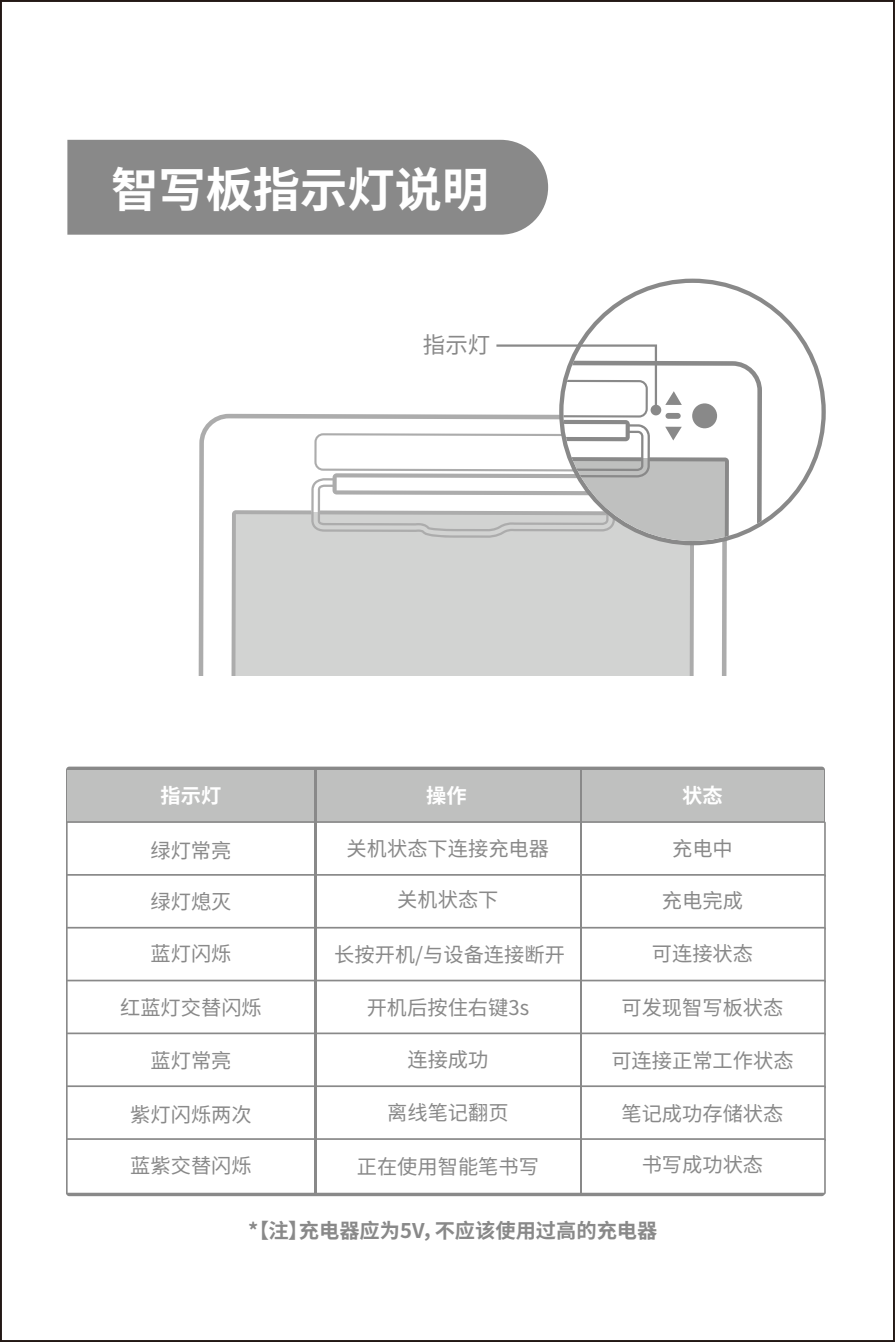
<style>
.page{position:relative;width:895px;height:1342px;background:#fff}
.page>*{position:absolute;margin:0;border:0;box-sizing:border-box;transform-origin:0 0}
.t1{font:700 47.25px "Noto Sans Hans";color:#fff}
.t2{font:22.5px "Noto Sans Hans";color:#898989}
.t3{font:20.25px "Noto Sans Hans";color:#898989}
.t4{font:700 20.25px "Noto Sans Hans";color:#898989}
.t5{font:700 20.25px "Noto Sans Hans";color:#fff}
</style>
<div class="page">
<div style="left:67px;top:140px;width:481px;height:95px;background:#898989"></div>
<div style="left:68px;top:770px;width:756px;height:52px;background:#bfc0bf"></div>
<svg style="left:66px;top:821px;width:760px;height:373px"></svg>
<hr style="left:580px;top:767px;width:2px;height:428px;background:#898989">
<hr style="left:314px;top:767px;width:2px;height:428px;background:#898989">
<svg style="left:198px;top:414px;width:529px;height:261px"></svg>
<div style="left:230px;top:510px;width:464px;height:165px;background:#d2d3d2"></div>
<svg style="left:559px;top:278px;width:267px;height:267px"></svg>
<svg style="left:311px;top:344px;width:451px;height:197px"></svg>
<h1 class="t1" style="left:111px;top:163px;width:380px">智写板指示灯说明</h1>
<p class="t2" style="left:423px;top:332px;width:69px">指示灯</p>
<p class="t5" style="left:161px;top:783px;width:62px">指示灯</p>
<p class="t5" style="left:426px;top:783px;width:42px">操作</p>
<p class="t5" style="left:682px;top:783px;width:42px">状态</p>
<p class="t3" style="left:150px;top:839px;width:82px">绿灯常亮</p>
<p class="t3" style="left:347px;top:836px;width:204px">关机状态下连接充电器</p>
<p class="t3" style="left:672px;top:836px;width:62px">充电中</p>
<p class="t3" style="left:662px;top:889px;width:82px">充电完成</p>
<p class="t3" style="left:652px;top:942px;width:103px">可连接状态</p>
<p class="t3" style="left:621px;top:995px;width:163px">可发现智写板状态</p>
<p class="t3" style="left:611px;top:1048px;width:184px">可连接正常工作状态</p>
<p class="t3" style="left:621px;top:1102px;width:163px">笔记成功存储状态</p>
<p class="t3" style="left:642px;top:1153px;width:123px">书写成功状态</p>
<p class="t3" style="left:397px;top:888px;width:103px">关机状态下</p>
<p class="t3" style="left:150px;top:890px;width:82px">绿灯熄灭</p>
<p class="t3" style="left:150px;top:941px;width:82px">蓝灯闪烁</p>
<p class="t3" style="left:120px;top:996px;width:143px">红蓝灯交替闪烁</p>
<p class="t3" style="left:150px;top:1049px;width:82px">蓝灯常亮</p>
<p class="t3" style="left:130px;top:1102px;width:123px">紫灯闪烁两次</p>
<p class="t3" style="left:130px;top:1154px;width:123px">蓝紫交替闪烁</p>
<p class="t3" style="left:334px;top:943px;width:232px">长按开机/与设备连接断开</p>
<p class="t3" style="left:367px;top:996px;width:164px">开机后按住右键3s</p>
<p class="t3" style="left:407px;top:1048px;width:82px">连接成功</p>
<p class="t3" style="left:387px;top:1101px;width:123px">离线笔记翻页</p>
<p class="t3" style="left:357px;top:1155px;width:184px">正在使用智能笔书写</p>
<p class="t4" style="left:248px;top:1219px;width:411px">*【注】充电器应为5V，不应该使用过高的充电器</p>
</div>
